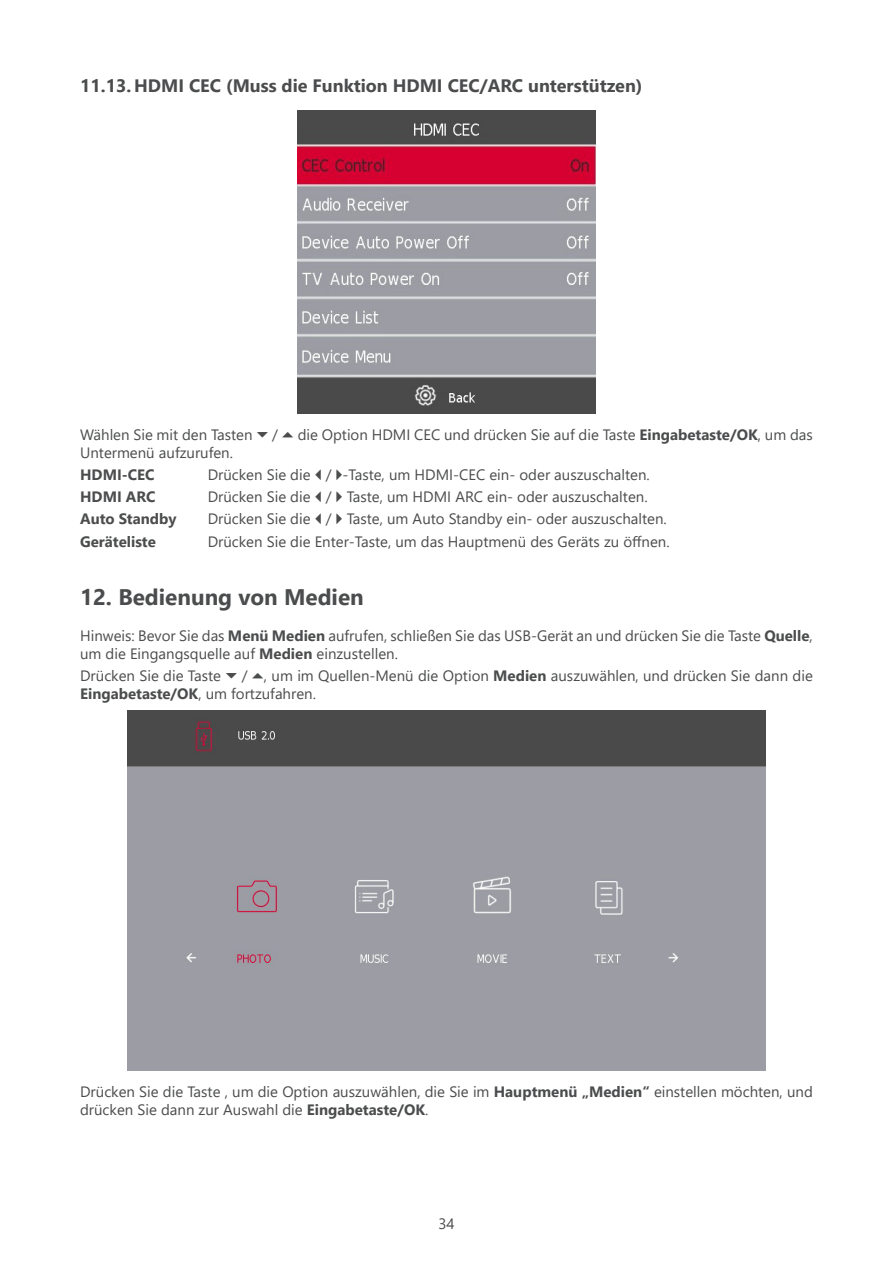
<style>
.page{position:relative;width:893px;height:1263px;background:#fff}
.page>*{position:absolute;margin:0;border:0;box-sizing:border-box;transform-origin:0 0}
.t1{font:700 22.5px "Segoe UI";color:#4b4c4d}
.t2{font:700 18px "Segoe UI";color:#4b4c4d}
.t3{font:15px/18px "Segoe UI";color:#4b4c4d}
.t4{font:700 15px "Segoe UI";color:#4b4c4d}
.s1{font-family:"Guifxv 2 Transports"}
.s2{font-weight:700}
</style>
<div class="page">
<img style="left:298px;top:110px;width:297px;height:303px">
<img style="left:128px;top:711px;width:637px;height:360px">
<p class="t2" style="left:80px;top:69px;width:564px">11.13. HDMI CEC (Muss die Funktion HDMI CEC/ARC unterstützen)</p>
<p class="t3" style="left:80px;top:424px;width:734px">Wählen Sie mit den Tasten <span class="s1">s</span> / <span class="s1">w</span> die Option HDMI CEC und drücken Sie auf die Taste <span class="s2">Eingabetaste/OK</span>, um das<br>Untermenü aufzurufen.</p>
<p class="t4" style="left:80px;top:460px;width:76px">HDMI-CEC</p>
<p class="t3" style="left:208px;top:464px;width:444px">Drücken Sie die <span class="s1">a</span> / <span class="s1">d</span>-Taste, um HDMI-CEC ein- oder auszuschalten.</p>
<p class="t4" style="left:80px;top:483px;width:77px">HDMI ARC</p>
<p class="t3" style="left:208px;top:486px;width:441px">Drücken Sie die <span class="s1">a</span> / <span class="s1">d</span> Taste, um HDMI ARC ein- oder auszuschalten.</p>
<p class="t4" style="left:80px;top:505px;width:98px">Auto Standby</p>
<p class="t3" style="left:208px;top:509px;width:461px">Drücken Sie die <span class="s1">a</span> / <span class="s1">d</span> Taste, um Auto Standby ein- oder auszuschalten.</p>
<p class="t4" style="left:80px;top:527px;width:77px">Geräteliste</p>
<p class="t3" style="left:208px;top:531px;width:463px">Drücken Sie die Enter-Taste, um das Hauptmenü des Geräts zu öffnen.</p>
<h1 class="t1" style="left:80px;top:576px;width:285px">12. Bedienung von Medien</h1>
<p class="t3" style="left:80px;top:625px;width:734px">Hinweis: Bevor Sie das <span class="s2">Menü Medien</span> aufrufen, schließen Sie das USB-Gerät an und drücken Sie die Taste <span class="s2">Quelle</span>, um die Eingangsquelle auf <span class="s2">Medien</span> einzustellen.</p>
<p class="t3" style="left:80px;top:665px;width:734px">Drücken Sie die Taste <span class="s1">s</span> / <span class="s1">w</span>, um im Quellen-Menü die Option <span class="s2">Medien</span> auszuwählen, und drücken Sie dann die<br><span class="s2">Eingabetaste/OK</span>, um fortzufahren.</p>
<p class="t3" style="left:80px;top:1082px;width:734px">Drücken Sie die Taste , um die Option auszuwählen, die Sie im <span class="s2">Hauptmenü „Medien“</span> einstellen möchten, und drücken Sie dann zur Auswahl die <span class="s2">Eingabetaste/OK</span>.</p>
<p class="t3" style="left:438px;top:1213px;width:18px">34</p>
</div>
